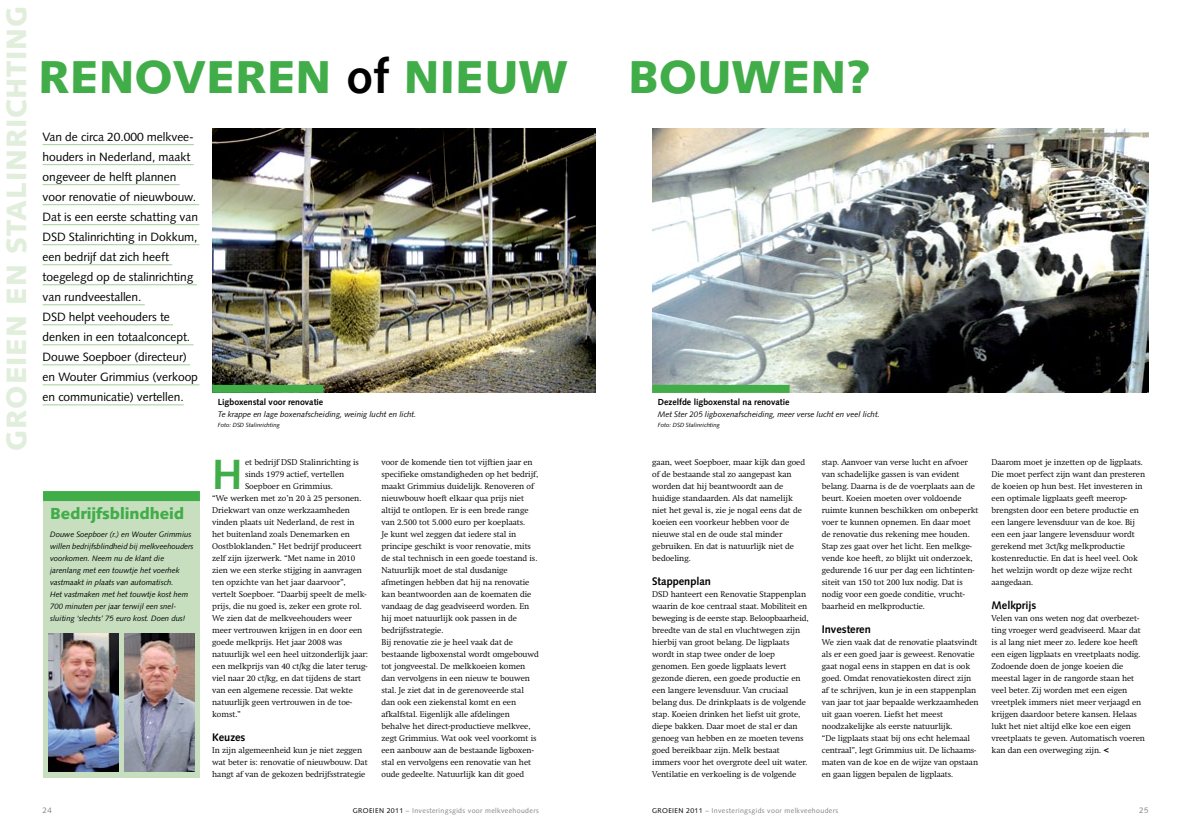
<style>
.page{position:relative;width:1191px;height:837px;background:#fff}
.page>*{position:absolute;margin:0;border:0;box-sizing:border-box;transform-origin:0 0}
.t1{font:900 46px "Syntax LT Std";color:#41ad49}
.t2{font:700 42.2px "Syntax LT Std";color:#41ad49}
.t3{font:900 28px "Syntax LT Std";letter-spacing:.03em;color:#e1eedc}
.t4{font:900 16px "Syntax LT Std";letter-spacing:-.005em;color:#41ad49}
.t5{font:12px/20px "Syntax LT Std";letter-spacing:-.005em;color:#000}
.t6{font:700 11px "Syntax LT Std";letter-spacing:-.005em;color:#000}
.t7{font:700 8.8px "Syntax LT Std";letter-spacing:-.005em;color:#000}
.t8{font:300 8.2px/12px "Swift";letter-spacing:-.005em;color:#000}
.t9{font:italic 8px "Syntax LT Std";letter-spacing:-.005em;color:#000}
.t10{font:8px "Syntax LT Std";color:#808285}
.t11{font:italic 7.8px/12px "Syntax LT Std";letter-spacing:-.005em;color:#000}
.t12{font:7px "Syntax LT Std";letter-spacing:.05em;color:#808285}
.t13{font:italic 6px "Syntax LT Std";letter-spacing:-.005em;color:#000}
.s1{font-weight:700;font-size:48px;color:#000}
.s2{font-weight:700;font-stretch:condensed}
.s3{color:#000}
</style>
<div class="page">
<img style="left:212px;top:129px;width:383px;height:264px">
<img style="left:652px;top:129px;width:496px;height:264px">
<hr style="left:43px;top:144px;width:151px;height:1px;background:#a4ce9a">
<hr style="left:43px;top:164px;width:151px;height:1px;background:#a4ce9a">
<hr style="left:43px;top:184px;width:137px;height:1px;background:#a4ce9a">
<hr style="left:43px;top:204px;width:156px;height:1px;background:#a4ce9a">
<hr style="left:43px;top:224px;width:156px;height:1px;background:#a4ce9a">
<hr style="left:43px;top:244px;width:156px;height:1px;background:#a4ce9a">
<hr style="left:43px;top:264px;width:129px;height:1px;background:#a4ce9a">
<hr style="left:43px;top:284px;width:154px;height:1px;background:#a4ce9a">
<hr style="left:43px;top:304px;width:102px;height:1px;background:#a4ce9a">
<hr style="left:43px;top:324px;width:130px;height:1px;background:#a4ce9a">
<hr style="left:43px;top:344px;width:150px;height:1px;background:#a4ce9a">
<hr style="left:43px;top:364px;width:147px;height:1px;background:#a4ce9a">
<hr style="left:43px;top:384px;width:156px;height:1px;background:#a4ce9a">
<hr style="left:43px;top:404px;width:141px;height:1px;background:#a4ce9a">
<div style="left:43px;top:501px;width:157px;height:276px;background:#c7dfbf"></div>
<div style="left:43px;top:491px;width:157px;height:10px;background:#41ad49"></div>
<img style="left:124px;top:633px;width:70px;height:138px">
<img style="left:49px;top:633px;width:70px;height:138px">
<div style="left:212px;top:385px;width:111px;height:8px;background:#41ad49"></div>
<div style="left:652px;top:385px;width:137px;height:8px;background:#41ad49"></div>
<h3 class="t3" style="left:0;top:450px;width:442px;rotate:-90deg">GROEIEN EN stalinrichting</h3>
<h1 class="t1" style="left:38px;top:49px;width:531px">RENOVEREN <span class="s1">of</span> NIEUW</h1>
<h1 class="t1" style="left:628px;top:49px;width:244px">BOUWEN?</h1>
<p class="t5" style="left:43px;top:126px;width:157px">Van de circa 20.000 melkvee&shy;houders in Nederland, maakt ongeveer de helft plannen voor renovatie of nieuwbouw.<br>Dat is een eerste schatting van<br>DSD Stalinrichting in Dokkum, een bedrijf dat zich heeft toegelegd op de stalinrichting van rundveestallen.<br>DSD helpt veehouders te denken in een totaalconcept.<br>Douwe Soepboer (directeur) en Wouter Grimmius (verkoop en communicatie) vertellen.</p>
<h3 class="t4" style="left:50px;top:503px;width:136px">Bedrijfsblindheid</h3>
<p class="t11" style="left:50px;top:528px;width:145px">Douwe Soepboer (r.) en Wouter Grimmius willen bedrijfsblindheid bij melkveehouders voorkomen. Neem nu de klant die jarenlang met een touwtje het voerhek vastmaakt in plaats van automatisch.<br>Het vastmaken met het touwtje kost hem 700 minuten per jaar terwijl een snel&shy;sluiting ‘slechts’ 75 euro kost. Doen dus!</p>
<p class="t7" style="left:218px;top:397px;width:107px">Ligboxenstal voor renovatie</p>
<p class="t9" style="left:218px;top:409px;width:200px">Te krappe en lage boxenafscheiding, weinig lucht en licht.</p>
<p class="t13" style="left:218px;top:421px;width:63px">Foto: DSD Stalinrichting</p>
<h2 class="t2" style="left:212px;top:450px;width:32px">H</h2>
<p class="t8" style="left:245px;top:456px;width:115px">et bedrijf DSD Stalinrichting is</p>
<p class="t8" style="left:245px;top:468px;width:101px">sinds 1979 actief, vertellen</p>
<p class="t8" style="left:245px;top:480px;width:89px">Soepboer en Grimmius.</p>
<p class="t8" style="left:212px;top:492px;width:151px">“We werken met zo’n 20 à 25 personen.</p>
<p class="t8" style="left:212px;top:504px;width:139px">Driekwart van onze werkzaamheden</p>
<p class="t8" style="left:212px;top:516px;width:144px">vinden plaats uit Nederland, de rest in</p>
<p class="t8" style="left:212px;top:528px;width:139px">het buitenland zoals Denemarken en</p>
<p class="t8" style="left:212px;top:540px;width:151px">Oostbloklanden.” Het bedrijf produceert</p>
<p class="t8" style="left:212px;top:552px;width:145px">zelf zijn ijzerwerk. “Met name in 2010</p>
<p class="t8" style="left:212px;top:564px;width:151px">zien we een sterke stijging in aanvragen</p>
<p class="t8" style="left:212px;top:576px;width:135px">ten opzichte van het jaar daarvoor”,</p>
<p class="t8" style="left:212px;top:588px;width:156px">vertelt Soepboer. “Daarbij speelt de melk-</p>
<p class="t8" style="left:212px;top:600px;width:151px">prijs, die nu goed is, zeker een grote rol.</p>
<p class="t8" style="left:212px;top:612px;width:141px">We zien dat de melkveehouders weer</p>
<p class="t8" style="left:212px;top:624px;width:152px">meer vertrouwen krijgen in en door een</p>
<p class="t8" style="left:212px;top:636px;width:132px">goede melkprijs. Het jaar 2008 was</p>
<p class="t8" style="left:212px;top:648px;width:157px">natuurlijk wel een heel uitzonderlijk jaar:</p>
<p class="t8" style="left:212px;top:660px;width:157px">een melkprijs van 40 ct/kg die later terug-</p>
<p class="t8" style="left:212px;top:672px;width:150px">viel naar 20 ct/kg, en dat tijdens de start</p>
<p class="t8" style="left:212px;top:684px;width:142px">van een algemene recessie. Dat wekte</p>
<p class="t8" style="left:212px;top:696px;width:141px">natuurlijk geen vertrouwen in de toe-</p>
<p class="t8" style="left:212px;top:708px;width:30px">komst.”</p>
<h3 class="t6" style="left:212px;top:730px;width:35px">Keuzes</h3>
<p class="t8" style="left:212px;top:744px;width:157px">In zijn algemeenheid kun je niet zeggen wat beter is: renovatie of nieuwbouw. Dat hangt af van de gekozen bedrijfsstrategie</p>
<p class="t8" style="left:381px;top:456px;width:159px">voor de komende tien tot vijftien jaar en specifieke omstandigheden op het bedrijf, maakt Grimmius duidelijk. Renoveren of nieuwbouw hoeft elkaar qua prijs niet altijd te ontlopen. Er is een brede range van 2.500 tot 5.000 euro per koeplaats.<br>Je kunt wel zeggen dat iedere stal in principe geschikt is voor renovatie, mits de stal technisch in een goede toestand is.<br>Natuurlijk moet de stal dusdanige afmetingen hebben dat hij na renovatie kan beantwoorden aan de koematen die vandaag de dag geadviseerd worden. En hij moet natuurlijk ook passen in de bedrijfsstrategie.<br>Bij renovatie zie je heel vaak dat de bestaande ligboxenstal wordt omgebouwd tot jongveestal. De melkkoeien komen dan vervolgens in een nieuw te bouwen stal. Je ziet dat in de gerenoveerde stal dan ook een ziekenstal komt en een afkalfstal. Eigenlijk alle afdelingen behalve het direct-productieve melkvee, zegt Grimmius. Wat ook veel voorkomt is een aanbouw aan de bestaande ligboxen&shy;stal en vervolgens een renovatie van het oude gedeelte. Natuurlijk kan dit goed</p>
<p class="t7" style="left:658px;top:397px;width:133px">Dezelfde ligboxenstal na renovatie</p>
<p class="t9" style="left:658px;top:409px;width:223px">Met Ster 205 ligboxenafscheiding, meer verse lucht en veel licht.</p>
<p class="t13" style="left:658px;top:421px;width:63px">Foto: DSD Stalinrichting</p>
<p class="t8" style="left:652px;top:456px;width:154px">gaan, weet Soepboer, maar kijk dan goed of de bestaande stal zo aangepast kan worden dat hij beantwoordt aan de huidige standaarden. Als dat namelijk niet het geval is, zie je nogal eens dat de koeien een voorkeur hebben voor de nieuwe stal en de oude stal minder gebruiken. En dat is natuurlijk niet de bedoeling.</p>
<h3 class="t6" style="left:652px;top:574px;width:60px">Stappenplan</h3>
<p class="t8" style="left:652px;top:588px;width:158px">DSD hanteert een Renovatie Stappenplan waarin de koe centraal staat. Mobiliteit en beweging is de eerste stap. Beloopbaarheid, breedte van de stal en vluchtwegen zijn hierbij van groot belang. De ligplaats wordt in stap twee onder de loep genomen. Een goede ligplaats levert gezonde dieren, een goede productie en een langere levensduur. Van cruciaal belang dus. De drinkplaats is de volgende stap. Koeien drinken het liefst uit grote, diepe bakken. Daar moet de stal er dan genoeg van hebben en ze moeten tevens goed bereikbaar zijn. Melk bestaat immers voor het overgrote deel uit water.<br>Ventilatie en verkoeling is de volgende</p>
<p class="t8" style="left:822px;top:456px;width:158px">stap. Aanvoer van verse lucht en afvoer van schadelijke gassen is van evident belang. Daarna is de de voerplaats aan de beurt. Koeien moeten over voldoende ruimte kunnen beschikken om onbeperkt voer te kunnen opnemen. En daar moet de renovatie dus rekening mee houden.<br>Stap zes gaat over het licht. Een melkge&shy;vende koe heeft, zo blijkt uit onderzoek, gedurende 16 uur per dag een lichtinten&shy;siteit van 150 tot 200 lux nodig. Dat is nodig voor een goede conditie, vrucht&shy;baarheid en melkproductie.</p>
<h3 class="t6" style="left:822px;top:622px;width:50px">Investeren</h3>
<p class="t8" style="left:822px;top:636px;width:158px">We zien vaak dat de renovatie plaatsvindt als er een goed jaar is geweest. Renovatie gaat nogal eens in stappen en dat is ook goed. Omdat renovatiekosten direct zijn af te schrijven, kun je in een stappenplan van jaar tot jaar bepaalde werkzaamheden uit gaan voeren. Liefst het meest noodzakelijke als eerste natuurlijk.<br>“De ligplaats staat bij ons echt helemaal centraal”, legt Grimmius uit. De lichaams&shy;maten van de koe en de wijze van opstaan en gaan liggen bepalen de ligplaats.</p>
<p class="t8" style="left:991px;top:456px;width:155px">Daarom moet je inzetten op de ligplaats.<br>Die moet perfect zijn want dan presteren de koeien op hun best. Het investeren in een optimale ligplaats geeft meerop&shy;brengsten door een betere productie en een langere levensduur van de koe. Bij een een jaar langere levensduur wordt gerekend met 3ct/kg melkproductie kostenreductie. En dat is heel veel. Ook het welzijn wordt op deze wijze recht aangedaan.</p>
<h3 class="t6" style="left:991px;top:598px;width:46px">Melkprijs</h3>
<p class="t8" style="left:991px;top:612px;width:155px">Velen van ons weten nog dat overbezet&shy;ting vroeger werd geadviseerd. Maar dat is al lang niet meer zo. Iedere koe heeft een eigen ligplaats en vreetplaats nodig.<br>Zodoende doen de jonge koeien die meestal lager in de rangorde staan het veel beter. Zij worden met een eigen vreetplek immers niet meer verjaagd en krijgen daardoor betere kansen. Helaas lukt het niet altijd elke koe een eigen vreetplaats te geven. Automatisch voeren kan dan een overweging zijn. <span class="s2">&lt;</span></p>
<p class="t10" style="left:43px;top:805px;width:11px">24</p>
<p class="t12" style="left:353px;top:806px;width:187px"><span class="s3">Groeien 2011</span> – I nvesteringsgids voor melkveehouders</p>
<p class="t12" style="left:652px;top:806px;width:187px"><span class="s3">Groeien 2011</span> – I nvesteringsgids voor melkveehouders</p>
<p class="t10" style="left:1139px;top:805px;width:11px">25</p>
</div>
